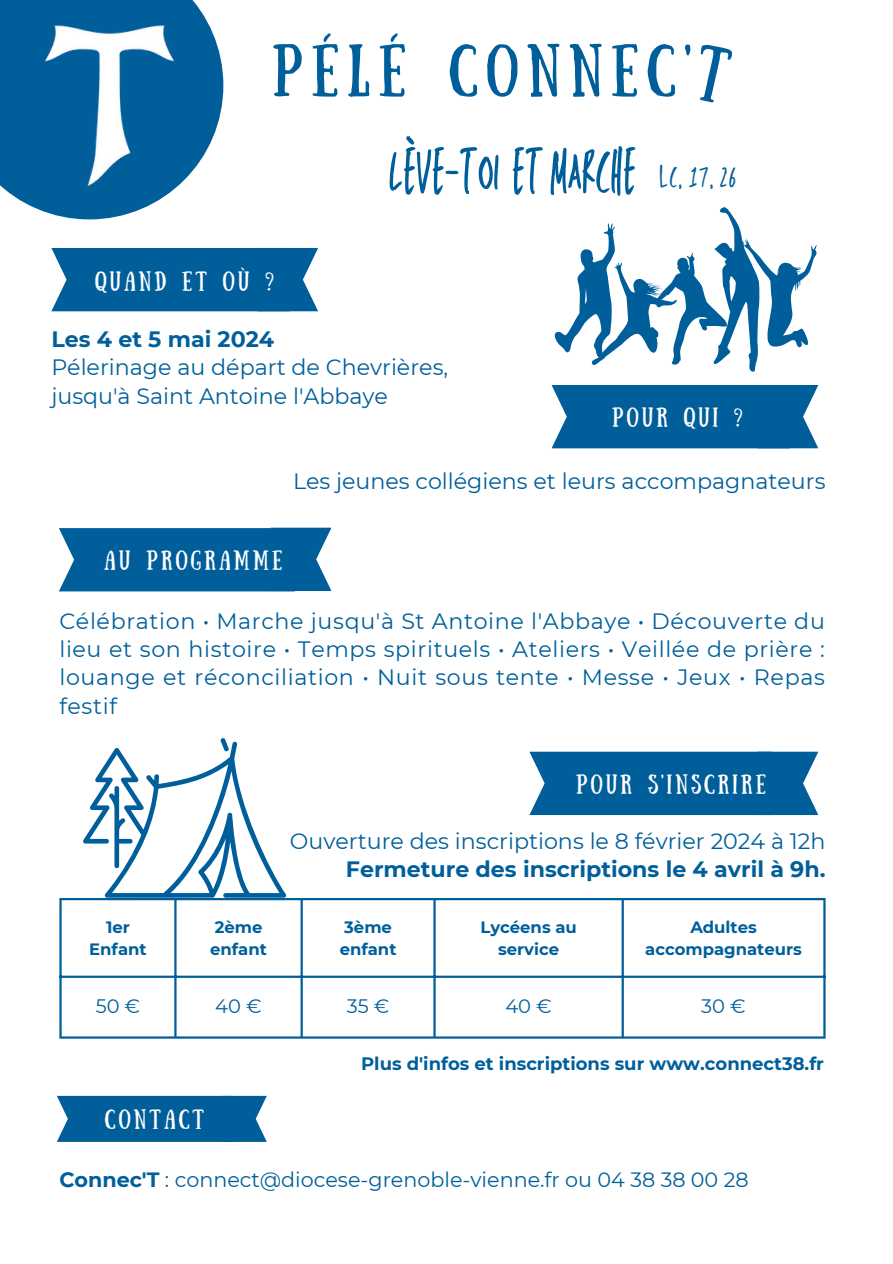
<style>
.page{position:relative;width:893px;height:1264px;background:#fff}
.page>*{position:absolute;margin:0;border:0;box-sizing:border-box;transform-origin:0 0}
.t1{font:60.9px "TC Chaddlewood Regular";color:#005f9b}
.t2{font:52.5px "Sunday";letter-spacing:.16em;color:#005f9b}
.t3{font:30.15px "TC Chaddlewood Regular";color:#005f9b}
.t4{font:22.2px/28.2px "Montserrat";color:#005f9b;text-align:justify}
.t5{font:700 22.2px "Montserrat";color:#005f9b}
.t6{font:20.7px "Montserrat";color:#005f9b}
.t7{font:19.5px "Sunday";letter-spacing:.16em;color:#fff}
.t8{font:19.5px "Montserrat";color:#005f9b}
.t9{font:700 18px "Montserrat";color:#005f9b}
.t10{font:700 16.5px/22.5px "Montserrat";color:#005f9b;text-align:center}
.s1{font-weight:700}
</style>
<div class="page">
<svg style="left:0;top:0;width:223px;height:219px;fill:#005f9b"></svg>
<img style="left:44px;top:23px;width:131px;height:164px">
<svg style="left:59px;top:527px;width:272px;height:64px;background:#116aa1"></svg>
<div style="left:51px;top:248px;width:267px;height:63px;background:#005f9b"></div>
<svg style="left:529px;top:751px;width:289px;height:64px;background:#1069a1"></svg>
<div style="left:551px;top:385px;width:267px;height:63px;background:#005f9b"></div>
<hr style="left:59px;top:900px;width:3px;height:136px;background:#005f9b">
<hr style="left:174px;top:900px;width:2px;height:136px;background:#005f9b">
<hr style="left:300px;top:900px;width:3px;height:136px;background:#005f9b">
<hr style="left:433px;top:900px;width:2px;height:136px;background:#005f9b">
<hr style="left:621px;top:900px;width:2px;height:136px;background:#005f9b">
<hr style="left:823px;top:900px;width:2px;height:136px;background:#005f9b">
<hr style="left:59px;top:898px;width:766px;height:2px;background:#005f9b">
<hr style="left:59px;top:975px;width:766px;height:2px;background:#005f9b">
<hr style="left:59px;top:1036px;width:766px;height:2px;background:#005f9b">
<svg style="left:83px;top:738px;width:203px;height:159px"></svg>
<svg style="left:554px;top:207px;width:262px;height:165px"></svg>
<svg style="left:57px;top:1095px;width:209px;height:46px;background:#1169a1"></svg>
<p class="t2" style="left:272px;top:34px;width:421px">PÉLÉ CONNEC'</p>
<p class="t7" style="left:95px;top:267px;width:180px">QUAND ET OÙ ?</p>
<p class="t1" style="left:389px;top:134px;width:248px">LÈVE-TOI ETMARCHE</p>
<p class="t3" style="left:660px;top:158px;width:77px">LC, 17, 26</p>
<p class="t5" style="left:51px;top:326px;width:224px">Les 4 et 5 mai 2024</p>
<p class="t4" style="left:51px;top:353px;width:398px">Pélerinage au départ de Chevrières,</p>
<p class="t4" style="left:51px;top:381px;width:338px">jusqu'à Saint Antoine l'Abbaye</p>
<p class="t7" style="left:612px;top:403px;width:132px">POUR QUI ?</p>
<p class="t4" style="left:293px;top:466px;width:534px">Les jeunes collégiens et leurs accompagnateurs</p>
<p class="t7" style="left:104px;top:546px;width:180px">AU PROGRAMME</p>
<p class="t4" style="left:59px;top:607px;width:767px">Célébration • Marche jusqu'à St Antoine l'Abbaye • Découverte du lieu et son histoire • Temps spirituels • Ateliers • Veillée de prière : louange et réconciliation • Nuit sous tente • Messe • Jeux • Repas festif</p>
<p class="t7" style="left:576px;top:770px;width:191px">POUR S'INSCRIRE</p>
<p class="t4" style="left:290px;top:826px;width:537px">Ouverture des inscriptions le 8 février 2024 à 12h</p>
<p class="t5" style="left:346px;top:855px;width:481px">Fermeture des inscriptions le 4 avril à 9h.</p>
<p class="t10" style="left:89px;top:915px;width:59px">1er<br>Enfant</p>
<p class="t10" style="left:210px;top:915px;width:58px;text-align:left">2ème enfant</p>
<p class="t10" style="left:340px;top:915px;width:58px;text-align:left">3ème enfant</p>
<p class="t10" style="left:480px;top:915px;width:98px">Lycéens au service</p>
<p class="t10" style="left:645px;top:915px;width:158px">Adultes accompagnateurs</p>
<p class="t8" style="left:96px;top:993px;width:46px">50 €</p>
<p class="t8" style="left:215px;top:993px;width:48px">40 €</p>
<p class="t8" style="left:347px;top:993px;width:44px">35 €</p>
<p class="t8" style="left:505px;top:993px;width:48px">40 €</p>
<p class="t8" style="left:701px;top:993px;width:46px">30 €</p>
<p class="t7" style="left:105px;top:1105px;width:101px">CONTACT</p>
<p class="t9" style="left:361px;top:1052px;width:464px">Plus d'infos et inscriptions sur www.connect38.fr</p>
<p class="t6" style="left:59px;top:1166px;width:690px"><span class="s1">Connec'T</span> : connect@diocese-grenoble-vienne.fr ou 04 38 38 00 28</p>
</div>
